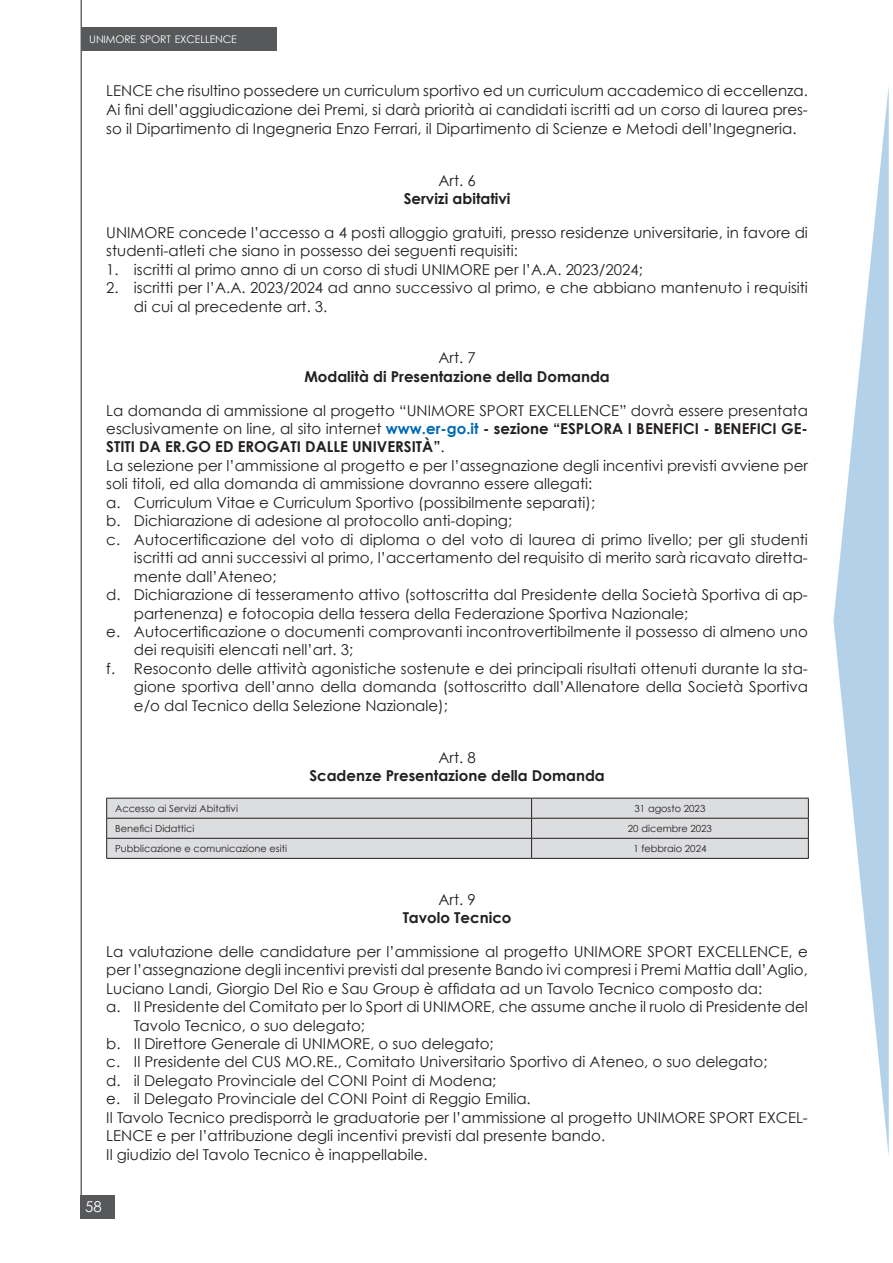
<style>
.page{position:relative;width:893px;height:1263px;background:#fff}
.page>*{position:absolute;margin:0;border:0;box-sizing:border-box;transform-origin:0 0}
._02_Testo_rientro_1{font:15px/18.5px "Century Gothic";color:#231f20}
._01_Testo{font:15px/18.5px "Century Gothic";color:#231f20;text-align:justify}
._05_Testo_centro_bold{font:700 15px "Century Gothic";color:#231f20}
._04_Testo_centro_reg{font:15px "Century Gothic";color:#231f20}
.t1{font:15px "Century Gothic";color:#fff}
.t2{font:10.5px "Century Gothic";letter-spacing:-.015em;color:#fff}
._06_Tabelle{font:9.75px "Century Gothic";color:#231f20}
.s1{font-weight:700;color:#0069b4}
.s2{font-weight:700}
</style>
<div class="page">
<div style="left:81px;top:1195px;width:34px;height:23px;background:#57585a"></div>
<hr style="left:81px;top:0;width:1px;height:1195px;background:#231f20">
<div style="left:81px;top:28px;width:195px;height:23px;background:#57585a"></div>
<svg style="left:833px;top:86px;width:56px;height:1069px"></svg>
<hr style="left:106px;top:858px;width:426px;height:1px;background:#231f20">
<svg style="left:106px;top:798px;width:703px;height:60px;background:#d2d3d5"></svg>
<hr style="left:532px;top:858px;width:277px;height:1px;background:#231f20">
<p class="t2" style="left:89px;top:32px;width:149px">UNIMORE SPORT EXCELLENCE</p>
<p class="_01_Testo" style="left:106px;top:81px;width:703px">LENCE che risultino possedere un curriculum sportivo ed un curriculum accademico di eccellenza.<br>Ai fini dell’aggiudicazione dei Premi, si darà priorità ai candidati iscritti ad un corso di laurea pres&shy;so il Dipartimento di Ingegneria Enzo Ferrari, il Dipartimento di Scienze e Metodi dell’Ingegneria.</p>
<p class="_04_Testo_centro_reg" style="left:438px;top:171px;width:39px">Art. 6</p>
<p class="_05_Testo_centro_bold" style="left:404px;top:189px;width:108px">Servizi abitativi</p>
<p class="_01_Testo" style="left:106px;top:223px;width:703px">UNIMORE concede l’accesso a 4 posti alloggio gratuiti, presso residenze universitarie, in favore di studenti-atleti che siano in possesso dei seguenti requisiti:</p>
<p class="_02_Testo_rientro_1" style="left:106px;top:260px;width:538px">1. iscritti al primo anno di un corso di studi UNIMORE per l’A.A. 2023/2024;</p>
<p class="_02_Testo_rientro_1" style="left:134px;top:278px;width:675px;text-indent:-28px">2. iscritti per l’A.A. 2023/2024 ad anno successivo al primo, e che abbiano mantenuto i requisiti di cui al precedente art. 3.</p>
<p class="_04_Testo_centro_reg" style="left:438px;top:349px;width:39px">Art. 7</p>
<p class="_05_Testo_centro_bold" style="left:304px;top:367px;width:307px">Modalità di Presentazione della Domanda</p>
<p class="_01_Testo" style="left:106px;top:401px;width:703px">La domanda di ammissione al progetto “UNIMORE SPORT EXCELLENCE” dovrà essere presentata esclusivamente on line, al sito internet <span class="s1">www.er-go.it</span> <span class="s2">- sezione “ESPLORA I BENEFICI - BENEFICI GE-STITI DA ER.GO ED EROGATI DALLE UNIVERSITÀ”</span>.</p>
<p class="_01_Testo" style="left:106px;top:456px;width:703px">La selezione per l’ammissione al progetto e per l’assegnazione degli incentivi previsti avviene per soli titoli, ed alla domanda di ammissione dovranno essere allegati:</p>
<p class="_02_Testo_rientro_1" style="left:106px;top:493px;width:490px">a. Curriculum Vitae e Curriculum Sportivo (possibilmente separati);</p>
<p class="_02_Testo_rientro_1" style="left:106px;top:511px;width:407px">b. Dichiarazione di adesione al protocollo anti-doping;</p>
<p class="_02_Testo_rientro_1" style="left:134px;top:530px;width:675px;text-align:justify;text-indent:-28px">c. Autocertificazione del voto di diploma o del voto di laurea di primo livello; per gli studenti iscritti ad anni successivi al primo, l’accertamento del requisito di merito sarà ricavato diretta&shy;mente dall’Ateneo;</p>
<p class="_02_Testo_rientro_1" style="left:134px;top:585px;width:675px;text-indent:-28px">d. Dichiarazione di tesseramento attivo (sottoscritta dal Presidente della Società Sportiva di ap&shy;partenenza) e fotocopia della tessera della Federazione Sportiva Nazionale;</p>
<p class="_02_Testo_rientro_1" style="left:134px;top:622px;width:675px;text-indent:-28px">e. Autocertificazione o documenti comprovanti incontrovertibilmente il possesso di almeno uno dei requisiti elencati nell’art. 3;</p>
<p class="_02_Testo_rientro_1" style="left:134px;top:659px;width:675px;text-align:justify;text-indent:-28px">f. Resoconto delle attività agonistiche sostenute e dei principali risultati ottenuti durante la sta&shy;gione sportiva dell’anno della domanda (sottoscritto dall’Allenatore della Società Sportiva e/o dal Tecnico della Selezione Nazionale);</p>
<p class="_04_Testo_centro_reg" style="left:438px;top:748px;width:39px">Art. 8</p>
<p class="_05_Testo_centro_bold" style="left:309px;top:766px;width:297px">Scadenze Presentazione della Domanda</p>
<p class="_06_Tabelle" style="left:115px;top:802px;width:124px">Accesso ai Servizi Abitativi</p>
<p class="_06_Tabelle" style="left:634px;top:802px;width:72px">31 agosto 2023</p>
<p class="_06_Tabelle" style="left:115px;top:822px;width:81px">Benefici Didattici</p>
<p class="_06_Tabelle" style="left:628px;top:822px;width:86px">20 dicembre 2023</p>
<p class="_06_Tabelle" style="left:115px;top:842px;width:173px">Pubblicazione e comunicazione esiti</p>
<p class="_06_Tabelle" style="left:633px;top:842px;width:75px">1 febbraio 2024</p>
<p class="_04_Testo_centro_reg" style="left:438px;top:890px;width:39px">Art. 9</p>
<p class="_05_Testo_centro_bold" style="left:403px;top:908px;width:110px">Tavolo Tecnico</p>
<p class="_01_Testo" style="left:106px;top:942px;width:703px">La valutazione delle candidature per l’ammissione al progetto UNIMORE SPORT EXCELLENCE, e per l’assegnazione degli incentivi previsti dal presente Bando ivi compresi i Premi Mattia dall’Aglio, Luciano Landi, Giorgio Del Rio e Sau Group è affidata ad un Tavolo Tecnico composto da:</p>
<p class="_02_Testo_rientro_1" style="left:134px;top:997px;width:675px;text-indent:-28px">a. Il Presidente del Comitato per lo Sport di UNIMORE, che assume anche il ruolo di Presidente del<br>Tavolo Tecnico, o suo delegato;</p>
<p class="_02_Testo_rientro_1" style="left:106px;top:1034px;width:389px">b. Il Direttore Generale di UNIMORE, o suo delegato;</p>
<p class="_02_Testo_rientro_1" style="left:106px;top:1052px;width:663px">c. Il Presidente del CUS MO.RE., Comitato Universitario Sportivo di Ateneo, o suo delegato;</p>
<p class="_02_Testo_rientro_1" style="left:106px;top:1071px;width:392px">d. il Delegato Provinciale del CONI Point di Modena;</p>
<p class="_02_Testo_rientro_1" style="left:106px;top:1089px;width:426px">e. il Delegato Provinciale del CONI Point di Reggio Emilia.</p>
<p class="_01_Testo" style="left:106px;top:1108px;width:703px">Il Tavolo Tecnico predisporrà le graduatorie per l’ammissione al progetto UNIMORE SPORT EXCEL-<br>LENCE e per l’attribuzione degli incentivi previsti dal presente bando.</p>
<p class="_01_Testo" style="left:106px;top:1145px;width:323px">Il giudizio del Tavolo Tecnico è inappellabile.</p>
<p class="t1" style="left:85px;top:1197px;width:18px">58</p>
</div>
